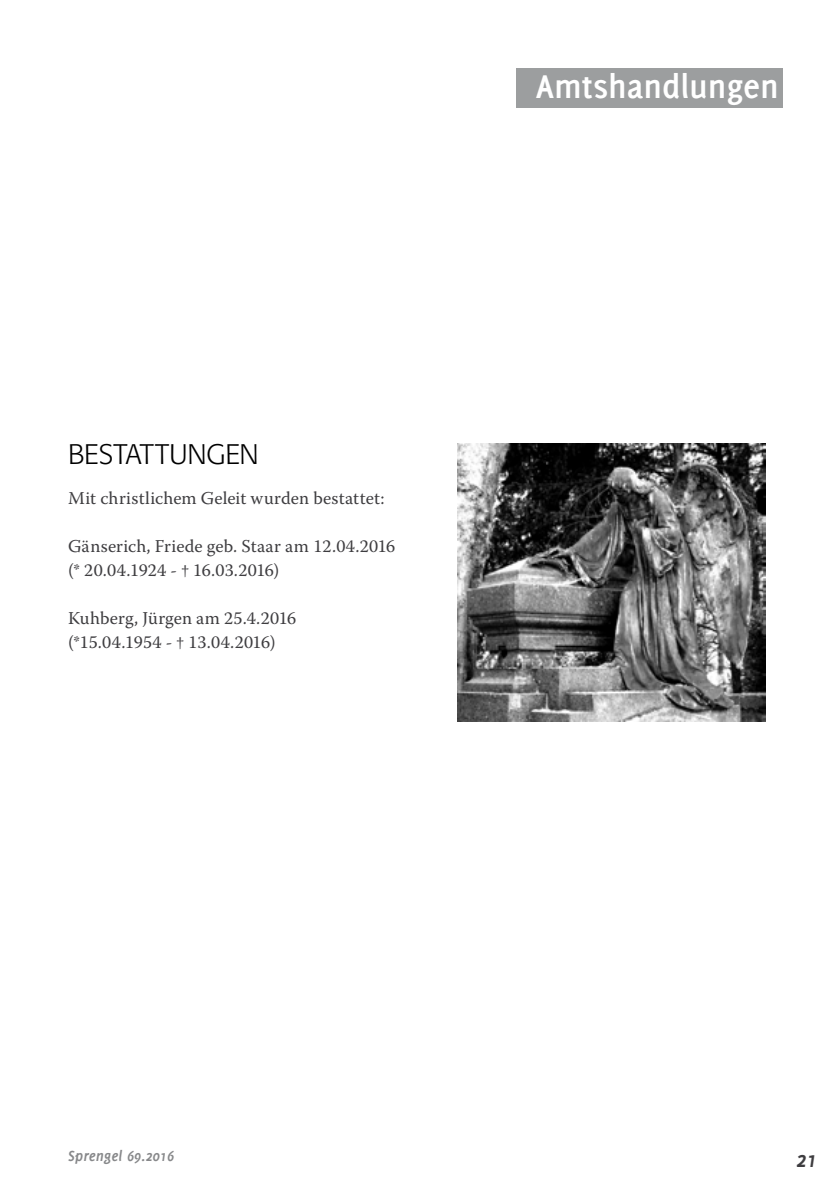
<style>
.page{position:relative;width:840px;height:1191px;background:#fff}
.page>*{position:absolute;margin:0;border:0;box-sizing:border-box;transform-origin:0 0}
.t1{font:700 36px "Delicious";color:#fff}
.t2{font:300 28px "Formata";letter-spacing:-.01em;color:#000}
.t3{font:italic 700 24px "Delicious";color:#3e3d40}
.t4{font:18px/24px "Warnock Pro";letter-spacing:.01em;color:#3e3d40}
.t5{font:italic 700 16px "Delicious";color:#87888a}
</style>
<div class="page">
<div style="left:516px;top:68px;width:266px;height:40px;background:#9c9e9f"></div>
<img style="left:457px;top:443px;width:308px;height:279px">
<h2 class="t2" style="left:68px;top:438px;width:192px">BESTATTUNGEN</h2>
<p class="t4" style="left:68px;top:486px;width:318px">Mit christlichem Geleit wurden bestattet:</p>
<p class="t4" style="left:68px;top:534px;width:328px">Gänserich, Friede geb. Staar am 12.04.2016 (* 20.04.1924 - † 16.03.2016)</p>
<p class="t4" style="left:68px;top:606px;width:229px">Kuhberg, Jürgen am 25.4.2016 (*15.04.1954 - † 13.04.2016)</p>
<h1 class="t1" style="left:535px;top:66px;width:244px">Amtshandlungen</h1>
<p class="t5" style="left:68px;top:1146px;width:108px">Sprengel 69.2016</p>
<h3 class="t3" style="left:795px;top:1145px;width:23px">21</h3>
</div>
